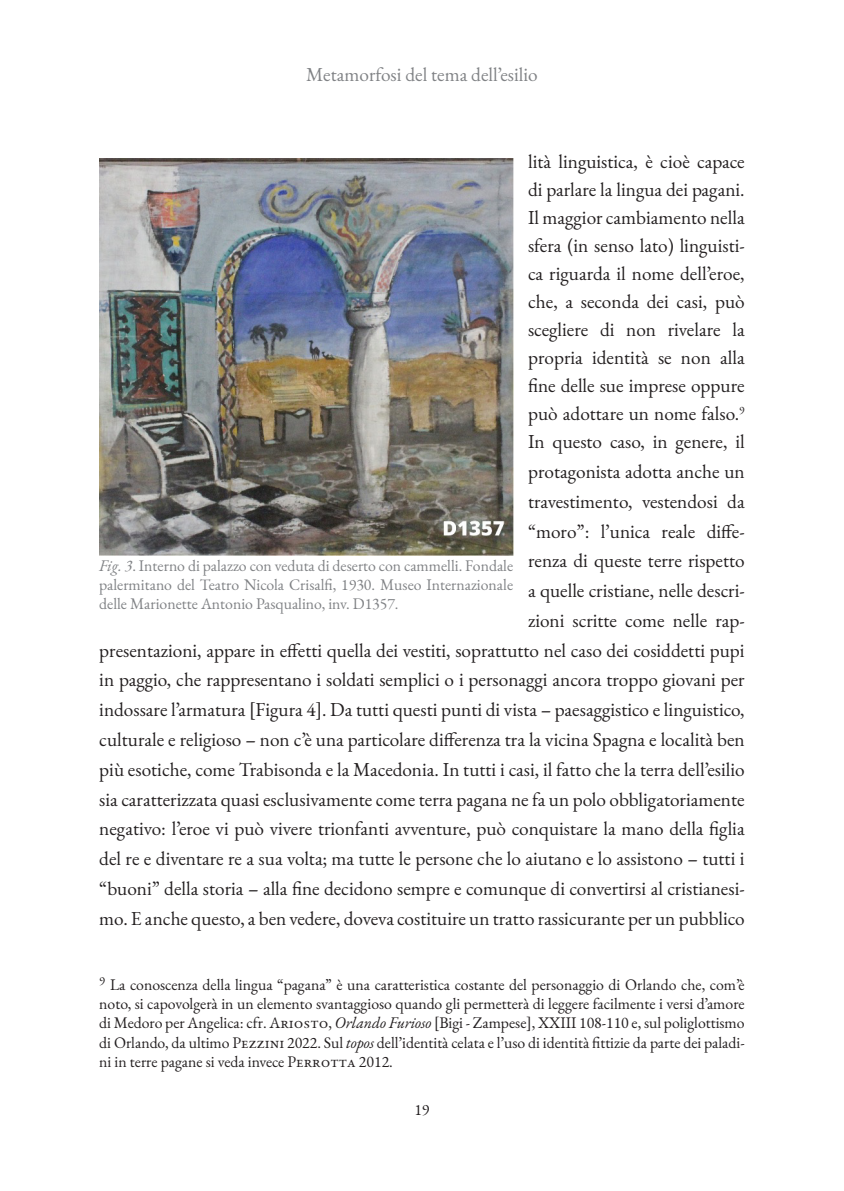
<style>
.page{position:relative;width:844px;height:1191px;background:#fff}
.page>*{position:absolute;margin:0;border:0;box-sizing:border-box;transform-origin:0 0}
.t1{font:19.25px/29.8px "EB Garamond";color:#231f20;text-align:justify}
.t2{font:19.25px "EB Garamond";color:#808285}
.note_nuovo{font:15.75px/19.2px "EB Garamond";color:#231f20;text-align:justify}
.note_nuovo-2{font:15.75px/19.2px "EB Garamond";color:#808285;text-align:justify}
.s1{font-style:italic}
</style>
<div class="page">
<img style="left:99px;top:158px;width:414px;height:397px">
<p class="t2" style="left:306px;top:62px;width:233px">Metamorfosi del tema dell’esilio</p>
<p class="t1" style="left:528px;top:148px;width:218px;line-height:28px">lità linguistica, è cioè capace di parlare la lingua dei pagani.<br>Il maggior cambiamento nella sfera (in senso lato) linguisti&shy;ca riguarda il nome dell’eroe, che, a seconda dei casi, può scegliere di non rivelare la propria identità se non alla fine delle sue imprese oppure può adottare un nome falso.<sup>9<br></sup>In questo caso, in genere, il</p>
<p class="t1" style="left:99px;top:457px;width:646px;text-align:right">protagonista adotta anche un<br>travestimento, vestendosi da<br>“moro”: l’unica reale diffe-<br>renza di queste terre rispetto<br>a quelle cristiane, nelle descri-<br>zioni scritte come nelle rap-<br>presentazioni, appare in effetti quella dei vestiti, soprattutto nel caso dei cosiddetti pupi in paggio, che rappresentano i soldati semplici o i personaggi ancora troppo giovani per indossare l’armatura [Figura 4]. Da tutti questi punti di vista – paesaggistico e linguistico, culturale e religioso – non c’è una particolare differenza tra la vicina Spagna e località ben più esotiche, come Trabisonda e la Macedonia. In tutti i casi, il fatto che la terra dell’esilio sia caratterizzata quasi esclusivamente come terra pagana ne fa un polo obbligatoriamente negativo: l’eroe vi può vivere trionfanti avventure, può conquistare la mano della figlia del re e diventare re a sua volta; ma tutte le persone che lo aiutano e lo assistono – tutti i “buoni” della storia – alla fine decidono sempre e comunque di convertirsi al cristianesi&shy;mo. E anche questo, a ben vedere, doveva costituire un tratto rassicurante per un pubblico</p>
<p class="note_nuovo-2" style="left:99px;top:556px;width:415px"><span class="s1">Fig. 3</span>. Interno di palazzo con veduta di deserto con cammelli. Fondale palermitano del Teatro Nicola Crisalfi, 1930. Museo Internazionale delle Marionette Antonio Pasqualino, inv. D1357.</p>
<p class="note_nuovo" style="left:99px;top:975px;width:646px"><sup>9</sup> La conoscenza della lingua “pagana” è una caratteristica costante del personaggio di Orlando che, com’è noto, si capovolgerà in un elemento svantaggioso quando gli permetterà di leggere facilmente i versi d’amore di Medoro per Angelica: cfr. Ariosto, <span class="s1">Orlando Furioso</span> [Bigi - Zampese], XXIII 108-110 e, sul poliglottismo di Orlando, da ultimo Pezzini 2022. Sul <span class="s1">topos</span> dell’identità celata e l’uso di identità fittizie da parte dei paladi&shy;ni in terre pagane si veda invece Perrotta 2012.</p>
<p class="note_nuovo" style="left:414px;top:1100px;width:17px">19</p>
</div>
